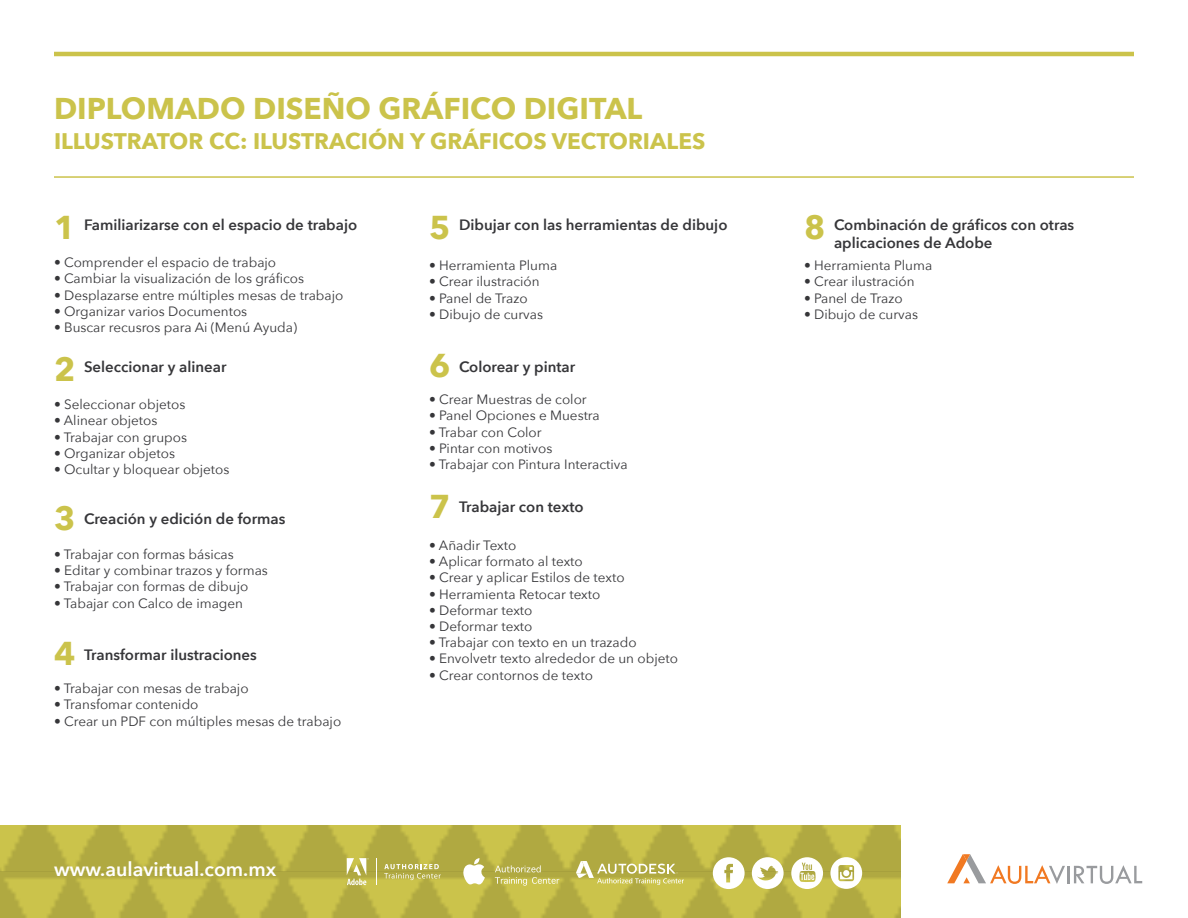
<style>
.page{position:relative;width:1188px;height:918px;background:#fff}
.page>*{position:absolute;margin:0;border:0;box-sizing:border-box;transform-origin:0 0}
.t1{font:700 33px "Avenir Next";color:#cbc34b}
.t2{font:700 30px "Avenir Next";color:#cbc34b}
.t3{font:700 22.5px "Avenir Next";color:#cbc34b}
.t4{font:600 19.5px "Avenir Next";color:#fff}
.t5{font:600 15px/18px "Avenir Next";color:#363639}
.t6{font:13.5px "Avenir Next";color:#363639}
</style>
<div class="page">
<hr style="left:54px;top:52px;width:1080px;height:4px;background:#cbc34b">
<hr style="left:54px;top:176px;width:1080px;height:2px;background:#cbc34b">
<img style="left:0;top:826px;width:901px;height:92px">
<svg style="left:576px;top:861px;width:108px;height:24px;background:#c7c26f"></svg>
<svg style="left:463px;top:858px;width:22px;height:27px"></svg>
<svg style="left:495px;top:865px;width:64px;height:21px"></svg>
<svg style="left:347px;top:858px;width:22px;height:27px"></svg>
<svg style="left:384px;top:864px;width:57px;height:16px"></svg>
<svg style="left:376px;top:858px;width:1px;height:27px"></svg>
<svg style="left:752px;top:857px;width:32px;height:32px"></svg>
<svg style="left:713px;top:857px;width:32px;height:32px"></svg>
<svg style="left:791px;top:857px;width:32px;height:32px"></svg>
<svg style="left:830px;top:857px;width:32px;height:32px"></svg>
<hr style="left:1067px;top:866px;width:3px;height:17px;background:#999b9e">
<svg style="left:1074px;top:865px;width:68px;height:19px"></svg>
<svg style="left:947px;top:854px;width:118px;height:30px"></svg>
<h2 class="t2" style="left:54px;top:89px;width:590px">DIPLOMADO DISEÑO GRÁFICO DIGITAL</h2>
<h3 class="t3" style="left:54px;top:126px;width:653px">ILLUSTRATOR CC: ILUSTRACIÓN Y GRÁFICOS VECTORIALES</h3>
<h1 class="t1" style="left:54px;top:206px;width:23px">1</h1>
<h1 class="t1" style="left:429px;top:206px;width:23px">5</h1>
<h1 class="t1" style="left:804px;top:206px;width:23px">8</h1>
<p class="t5" style="left:84px;top:217px;width:275px">Familiarizarse con el espacio de trabajo</p>
<p class="t5" style="left:459px;top:217px;width:270px">Dibujar con las herramientas de dibujo</p>
<p class="t5" style="left:834px;top:217px;width:242px">Combinación de gráficos con otras aplicaciones de Adobe</p>
<p class="t6" style="left:54px;top:254px;width:224px">• Comprender el espacio de trabajo</p>
<p class="t6" style="left:54px;top:270px;width:252px">• Cambiar la visualización de los gráficos</p>
<p class="t6" style="left:54px;top:286px;width:291px">• Desplazarse entre múltiples mesas de trabajo</p>
<p class="t6" style="left:54px;top:302px;width:195px">• Organizar varios Documentos</p>
<p class="t6" style="left:54px;top:318px;width:245px">• Buscar recusros para Ai (Menú Ayuda)</p>
<h1 class="t1" style="left:54px;top:348px;width:23px">2</h1>
<p class="t5" style="left:84px;top:359px;width:144px">Seleccionar y alinear</p>
<p class="t6" style="left:54px;top:396px;width:133px">• Seleccionar objetos</p>
<p class="t6" style="left:54px;top:412px;width:105px">• Alinear objetos</p>
<p class="t6" style="left:54px;top:428px;width:135px">• Trabajar con grupos</p>
<p class="t6" style="left:54px;top:444px;width:123px">• Organizar objetos</p>
<p class="t6" style="left:54px;top:461px;width:177px">• Ocultar y bloquear objetos</p>
<h1 class="t1" style="left:54px;top:497px;width:23px">3</h1>
<p class="t5" style="left:84px;top:510px;width:203px">Creación y edición de formas</p>
<p class="t6" style="left:54px;top:545px;width:181px">• Trabajar con formas básicas</p>
<p class="t6" style="left:54px;top:562px;width:215px">• Editar y combinar trazos y formas</p>
<p class="t6" style="left:54px;top:578px;width:196px">• Trabajar con formas de dibujo</p>
<p class="t6" style="left:54px;top:594px;width:191px">• Tabajar con Calco de imagen</p>
<h1 class="t1" style="left:54px;top:632px;width:23px">4</h1>
<p class="t5" style="left:84px;top:646px;width:174px">Transformar ilustraciones</p>
<p class="t6" style="left:54px;top:680px;width:196px">• Trabajar con mesas de trabajo</p>
<p class="t6" style="left:54px;top:696px;width:146px">• Transfomar contenido</p>
<p class="t6" style="left:54px;top:712px;width:289px">• Crear un PDF con múltiples mesas de trabajo</p>
<h3 class="t4" style="left:54px;top:857px;width:224px">www.aulavirtual.com.mx</h3>
<p class="t6" style="left:429px;top:257px;width:130px">• Herramienta Pluma</p>
<p class="t6" style="left:429px;top:273px;width:112px">• Crear ilustración</p>
<p class="t6" style="left:429px;top:289px;width:100px">• Panel de Trazo</p>
<p class="t6" style="left:429px;top:305px;width:116px">• Dibujo de curvas</p>
<h1 class="t1" style="left:429px;top:344px;width:23px">6</h1>
<p class="t5" style="left:459px;top:359px;width:118px">Colorear y pintar</p>
<p class="t6" style="left:429px;top:391px;width:159px">• Crear Muestras de color</p>
<p class="t6" style="left:429px;top:407px;width:172px">• Panel Opciones e Muestra</p>
<p class="t6" style="left:429px;top:423px;width:114px">• Trabar con Color</p>
<p class="t6" style="left:429px;top:439px;width:125px">• Pintar con motivos</p>
<p class="t6" style="left:429px;top:456px;width:200px">• Trabajar con Pintura Interactiva</p>
<h1 class="t1" style="left:429px;top:485px;width:23px">7</h1>
<p class="t5" style="left:459px;top:499px;width:126px">Trabajar con texto</p>
<p class="t6" style="left:429px;top:536px;width:89px">• Añadir Texto</p>
<p class="t6" style="left:429px;top:553px;width:155px">• Aplicar formato al texto</p>
<p class="t6" style="left:429px;top:569px;width:197px">• Crear y aplicar Estilos de texto</p>
<p class="t6" style="left:429px;top:585px;width:173px">• Herramienta Retocar texto</p>
<p class="t6" style="left:429px;top:601px;width:105px">• Deformar texto</p>
<p class="t6" style="left:429px;top:617px;width:105px">• Deformar texto</p>
<p class="t6" style="left:429px;top:634px;width:209px">• Trabajar con texto en un trazado</p>
<p class="t6" style="left:429px;top:650px;width:250px">• Envolvetr texto alrededor de un objeto</p>
<p class="t6" style="left:429px;top:666px;width:165px">• Crear contornos de texto</p>
<p class="t6" style="left:804px;top:257px;width:130px">• Herramienta Pluma</p>
<p class="t6" style="left:804px;top:273px;width:112px">• Crear ilustración</p>
<p class="t6" style="left:804px;top:289px;width:100px">• Panel de Trazo</p>
<p class="t6" style="left:804px;top:305px;width:116px">• Dibujo de curvas</p>
</div>
